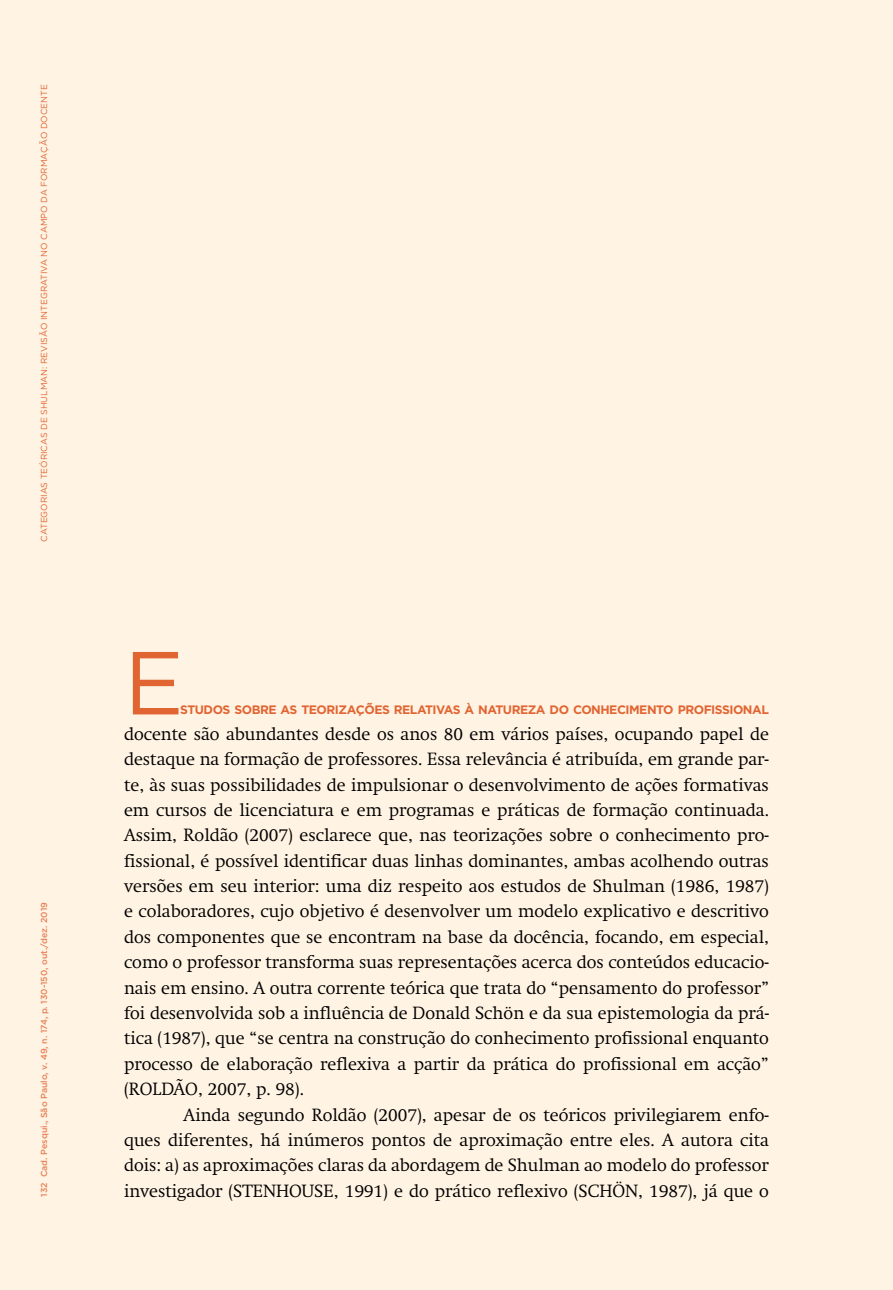
<style>
.page{position:relative;width:893px;height:1290px;background:#fff3e3}
.page>*{position:absolute;margin:0;border:0;box-sizing:border-box;transform-origin:0 0}
.t1{font:89.25px "Gotham HTF";color:#e16a39}
.t2{font:300 17.5px/25.4px "Swift";color:#000;text-align:justify}
.t3{font:700 12.25px "Gotham HTF";letter-spacing:-.04em;color:#e16a39}
.t4{font:8.75px "Gotham HTF";color:#e16a39}
.t5{font:500 8.75px "Gotham HTF";color:#e78861}
</style>
<div class="page">
<p class="t4" style="left:39px;top:542px;width:459px;rotate:-90deg">CATEGORIAS TEÓRICAS DE SHULMAN: REVISÃO INTEGRATIVA NO CAMPO DA FORMAÇÃO DOCENTE</p>
<p class="t5" style="left:39px;top:1196px;width:296px;rotate:-90deg">132 Cad. Pesqui., São Paulo, v. 49, n. 174, p. 130-150, out./dez. 2019</p>
<h1 class="t1" style="left:124px;top:633px;width:61px">E</h1>
<p class="t3" style="left:180px;top:703px;width:590px">STUDOS SOBRE AS TEORIZAÇÕES RELATIVAS À NATUREZA DO CONHECIMENTO PROFISSIONAL</p>
<p class="t2" style="left:124px;top:721px;width:646px">docente são abundantes desde os anos 80 em vários países, ocupando papel de destaque na formação de professores. Essa relevância é atribuída, em grande par&shy;te, às suas possibilidades de impulsionar o desenvolvimento de ações formativas em cursos de licenciatura e em programas e práticas de formação continuada.<br>Assim, Roldão (2007) esclarece que, nas teorizações sobre o conhecimento pro&shy;fissional, é possível identificar duas linhas dominantes, ambas acolhendo outras versões em seu interior: uma diz respeito aos estudos de Shulman (1986, 1987) e colaboradores, cujo objetivo é desenvolver um modelo explicativo e descritivo dos componentes que se encontram na base da docência, focando, em especial, como o professor transforma suas representações acerca dos conteúdos educacio&shy;nais em ensino. A outra corrente teórica que trata do “pensamento do professor” foi desenvolvida sob a influência de Donald Schön e da sua epistemologia da prá&shy;tica (1987), que “se centra na construção do conhecimento profissional enquanto processo de elaboração reflexiva a partir da prática do profissional em acção” (ROLDÃO, 2007, p. 98).</p>
<p class="t2" style="left:124px;top:1102px;width:646px;text-indent:60px">Ainda segundo Roldão (2007), apesar de os teóricos privilegiarem enfo&shy;ques diferentes, há inúmeros pontos de aproximação entre eles. A autora cita dois: a) as aproximações claras da abordagem de Shulman ao modelo do professor investigador (STENHOUSE, 1991) e do prático reflexivo (SCHÖN, 1987), já que o</p>
</div>
